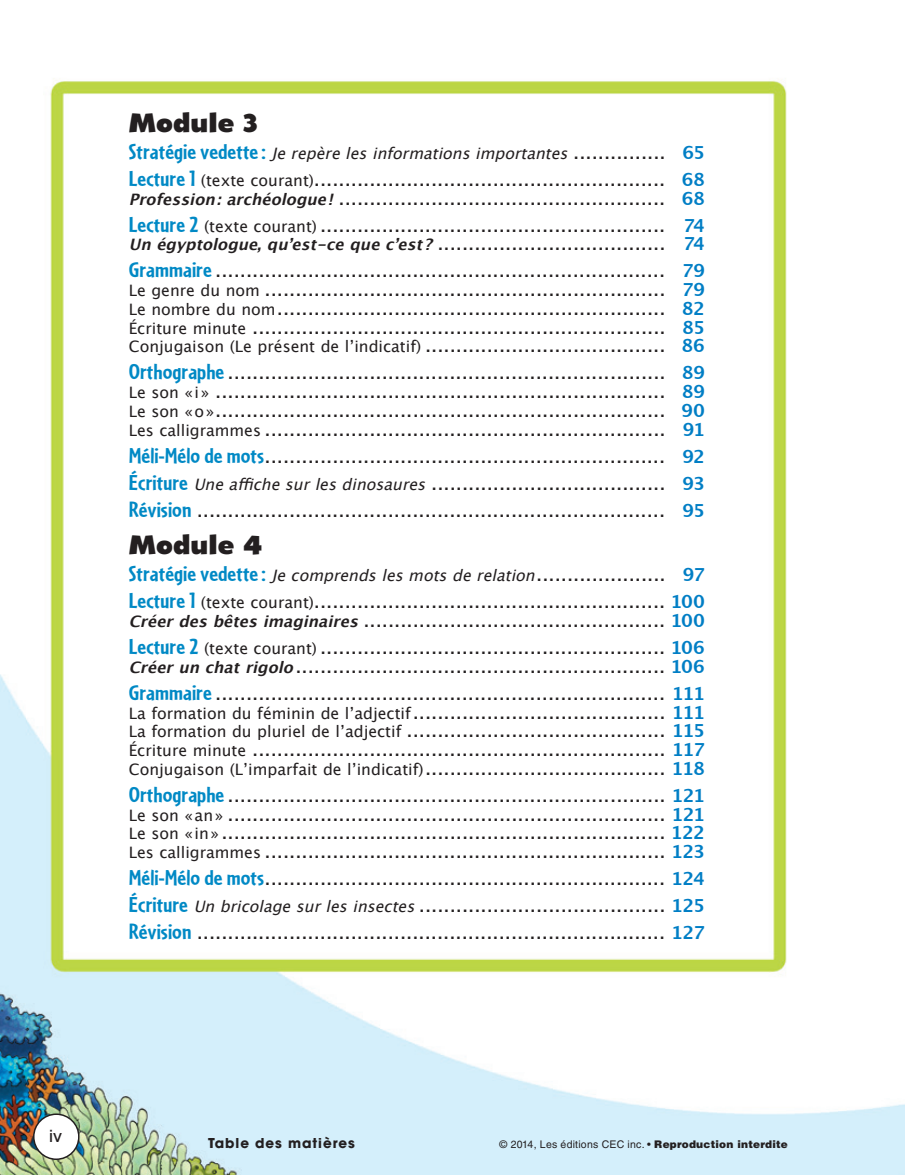
<style>
.page{position:relative;width:905px;height:1175px;background:#fff}
.page>*{position:absolute;margin:0;border:0;box-sizing:border-box;transform-origin:0 0}
.t1{font:700 24px "Walibi";color:#231f20}
.t2{font:19.5px/18.8px "Lucida Grande";color:#231f20;text-align:justify}
.t3{font:500 16.5px "ITC Avant Garde Std";color:#231f20}
.t4{font:italic 15.75px "Lucida Grande";color:#231f20}
.t5{font:700 13.5px "ITC Avant Garde Std";letter-spacing:.07em;color:#231f20}
.t6{font:10.5px "Helvetica LT Std";letter-spacing:.02em;color:#231f20}
.s1{font-family:"Cafeteria";font-weight:700;font-style:normal;font-size:22.5px;color:#0089c5}
.s2{font-style:normal;font-size:19.5px}
.s3{font-weight:700;font-style:normal;font-size:18px;color:#007ec5}
.s4{font-family:"Cafeteria";font-weight:700;font-size:22.5px;color:#0089c5}
.s5{font-size:15.75px}
.s6{font-weight:700;font-size:18px;color:#007ec5}
.s7{font-weight:700;font-style:italic;font-size:15.75px}
.s8{font-style:italic;font-size:15.75px}
.s9{font-weight:900}
</style>
<div class="page">
<img style="left:0;top:78px;width:904px;height:1096px">
<div style="left:34px;top:1114px;width:45px;height:45px;background:#fff;border-radius:50%"></div>
<div style="left:33px;top:1113px;width:47px;height:47px;border:2px solid #231f20;border-radius:50%"></div>
<p class="t1" style="left:129px;top:107px;width:130px">Module 3</p>
<p class="t4" style="left:129px;top:144px;width:578px"><span class="s1">Stratégie vedette:</span> Jerepèrelesinformationsimportantes<span class="s2">...............</span> <span class="s3">65</span></p>
<p class="t2" style="left:129px;top:170px;width:577px"><span class="s4">Lecture 1</span> <span class="s5">(texte courant)</span>......................................................... <span class="s6">68<br></span><span class="s7">Profession:archéologue!</span>..................................................... <span class="s6">68</span></p>
<p class="t2" style="left:129px;top:215px;width:577px"><span class="s4">Lecture 2</span> <span class="s5">(texte courant)</span> ........................................................ <span class="s6">74<br></span><span class="s7">Un égyptologue,qu’est-cequec’est?</span>..................................... <span class="s6">74</span></p>
<p class="t2" style="left:129px;top:261px;width:578px"><span class="s4">Grammaire</span>......................................................................... <span class="s6">79<br></span><span class="s5">Le genre du nom</span> ................................................................. <span class="s6">79<br></span><span class="s5">Le nombre du nom</span>............................................................... <span class="s6">82<br></span><span class="s5">Écriture minute</span> ................................................................... <span class="s6">85<br></span><span class="s5">Conjugaison (Le présent de l’indicatif)</span> ....................................... <span class="s6">86</span></p>
<p class="t2" style="left:129px;top:363px;width:578px"><span class="s4">Orthographe</span>....................................................................... <span class="s6">89<br></span><span class="s5">Le son «i»</span> ......................................................................... <span class="s6">89<br></span><span class="s5">Le son «o»</span>......................................................................... <span class="s6">90<br></span><span class="s5">Les calligrammes</span> ................................................................. <span class="s6">91</span></p>
<p class="t2" style="left:129px;top:442px;width:578px;line-height:27px"><span class="s4">Méli-Mélo de mots</span>................................................................. <span class="s6">92<br></span><span class="s4">Écriture</span> <span class="s8">Uneaffichesurlesdinosaures</span>...................................... <span class="s6">93<br></span><span class="s4">Révision</span> ............................................................................ <span class="s6">95</span></p>
<p class="t1" style="left:129px;top:529px;width:135px">Module 4</p>
<p class="t4" style="left:129px;top:566px;width:578px"><span class="s1">Stratégie vedette:</span> Jecomprendslesmotsderelation<span class="s2">.....................</span> <span class="s3">97</span></p>
<p class="t2" style="left:129px;top:592px;width:578px"><span class="s4">Lecture 1</span> <span class="s5">(texte courant)</span>......................................................... <span class="s6">100<br></span><span class="s7">Créerdesbêtesimaginaires</span>................................................. <span class="s6">100</span></p>
<p class="t2" style="left:129px;top:638px;width:578px"><span class="s4">Lecture 2</span> <span class="s5">(texte courant)</span> ........................................................ <span class="s6">106<br></span><span class="s7">Créerun chatrigolo</span>............................................................ <span class="s6">106</span></p>
<p class="t2" style="left:129px;top:683px;width:578px"><span class="s4">Grammaire</span>......................................................................... <span class="s6">111<br></span><span class="s5">La formation du féminin de l’adjectif</span>......................................... <span class="s6">111<br></span><span class="s5">La formation du pluriel de l’adjectif</span> .......................................... <span class="s6">115<br></span><span class="s5">Écriture minute</span> ................................................................... <span class="s6">117<br></span><span class="s5">Conjugaison (L’imparfait de l’indicatif)</span>....................................... <span class="s6">118</span></p>
<p class="t2" style="left:129px;top:785px;width:578px"><span class="s4">Orthographe</span>....................................................................... <span class="s6">121<br></span><span class="s5">Le son «an»</span> ....................................................................... <span class="s6">121<br></span><span class="s5">Le son «in»</span> ........................................................................ <span class="s6">122<br></span><span class="s5">Les calligrammes</span> ................................................................. <span class="s6">123</span></p>
<p class="t2" style="left:129px;top:864px;width:578px;line-height:27px"><span class="s4">Méli-Mélo de mots</span>................................................................. <span class="s6">124<br></span><span class="s4">Écriture</span> <span class="s8">Unbricolagesurlesinsectes</span>........................................ <span class="s6">125<br></span><span class="s4">Révision</span> ............................................................................ <span class="s6">127</span></p>
<p class="t3" style="left:49px;top:1125px;width:14px">iv</p>
<p class="t5" style="left:208px;top:1134px;width:148px">Table des matières</p>
<p class="t6" style="left:499px;top:1138px;width:290px">© 2014, Les éditions CEC inc. • <span class="s9">Reproduction interdite</span></p>
</div>
